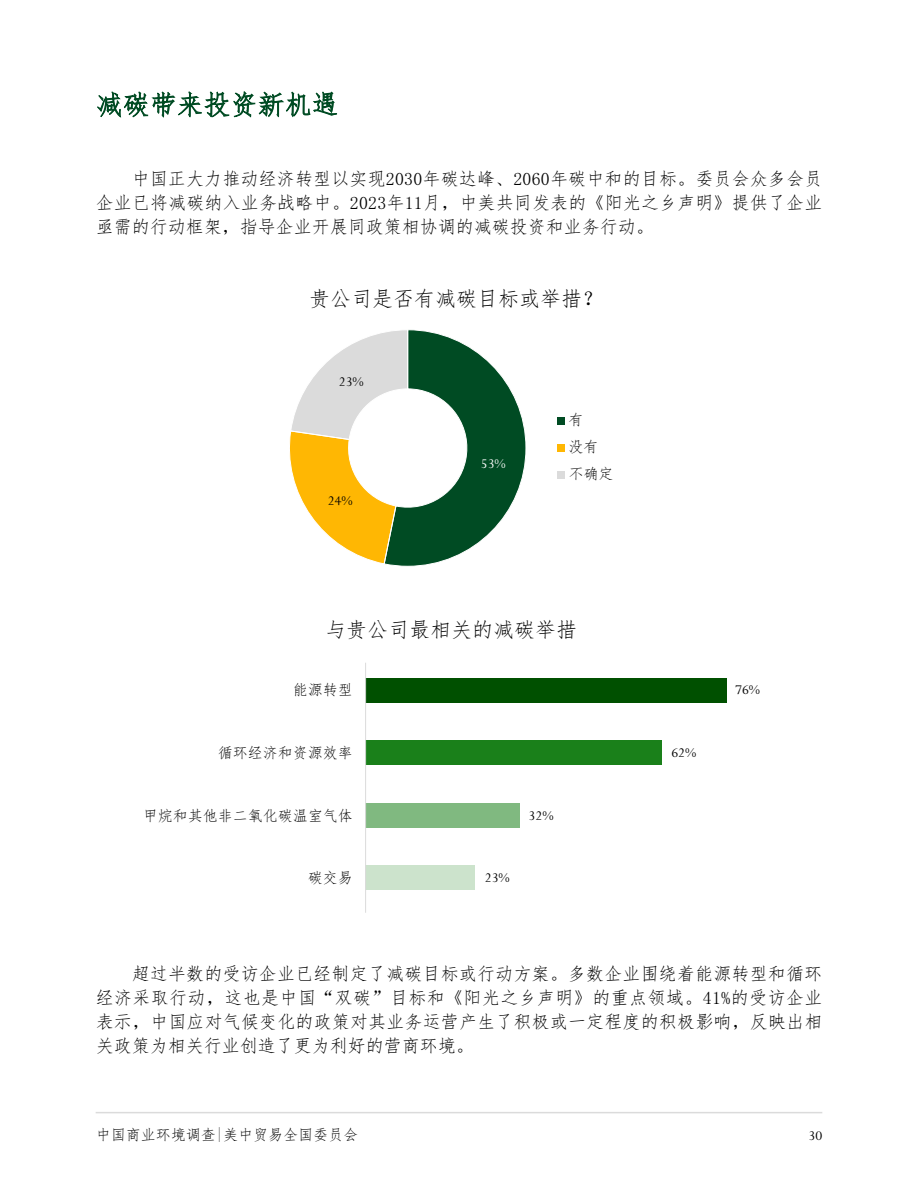
<style>
.page{position:relative;width:918px;height:1188px;background:#fff}
.page>*{position:absolute;margin:0;border:0;box-sizing:border-box;transform-origin:0 0}
.t1{font:21px "Fang Song";color:#000}
.t2{font:18px/24px "Fang Song";color:#000;text-align:justify}
.t3{font:15px/27px "Fang Song";color:#000}
.t4{font:15px "Perpetua";color:#000}
.t5{font:15px "Perpetua";color:#fff}
</style>
<div class="page">
<svg style="left:97px;top:91px;width:240px;height:27px"></svg>
<svg style="left:289px;top:329px;width:237px;height:238px"></svg>
<div style="left:557px;top:417px;width:8px;height:8px;background:#004b23"></div>
<div style="left:557px;top:444px;width:8px;height:8px;background:#ffb703"></div>
<div style="left:557px;top:471px;width:8px;height:8px;background:#dbdbdb"></div>
<div style="left:366px;top:678px;width:361px;height:25px;background:#005000"></div>
<div style="left:366px;top:740px;width:296px;height:25px;background:#1a801a"></div>
<div style="left:366px;top:803px;width:154px;height:25px;background:#80b980"></div>
<div style="left:366px;top:866px;width:109px;height:24px;background:#cce3cc"></div>
<hr style="left:365px;top:663px;width:1px;height:250px;background:#dbdbdb">
<hr style="left:96px;top:1112px;width:726px;height:1px;background:#dbdbdb">
<p class="t2" style="left:96px;top:167px;width:728px;text-indent:36px">中国正大力推动经济转型以实现2030年碳达峰、2060年碳中和的目标。委员会众多会员企业已将减碳纳入业务战略中。2023年11月，中美共同发表的《阳光之乡声明》提供了企业亟需的行动框架，指导企业开展同政策相协调的减碳投资和业务行动。</p>
<p class="t1" style="left:309px;top:287px;width:295px">贵公司是否有减碳目标或举措？</p>
<p class="t4" style="left:339px;top:374px;width:26px">23%</p>
<p class="t4" style="left:328px;top:492px;width:26px">24%</p>
<p class="t5" style="left:481px;top:456px;width:26px">53%</p>
<p class="t3" style="left:569px;top:406px;width:46px">有<br>没有不确定</p>
<p class="t1" style="left:325px;top:619px;width:253px">与贵公司最相关的减碳举措</p>
<p class="t3" style="left:293px;top:677px;width:61px">能源转型</p>
<p class="t4" style="left:735px;top:682px;width:26px">76%</p>
<p class="t3" style="left:218px;top:739px;width:136px">循环经济和资源效率</p>
<p class="t4" style="left:671px;top:745px;width:26px">62%</p>
<p class="t3" style="left:143px;top:802px;width:211px">甲烷和其他非二氧化碳温室气体</p>
<p class="t4" style="left:529px;top:808px;width:26px">32%</p>
<p class="t3" style="left:308px;top:865px;width:46px">碳交易</p>
<p class="t4" style="left:485px;top:870px;width:26px">23%</p>
<p class="t2" style="left:96px;top:962px;width:728px;text-indent:36px">超过半数的受访企业已经制定了减碳目标或行动方案。多数企业围绕着能源转型和循环经济采取行动，这也是中国“双碳”目标和《阳光之乡声明》的重点领域。41%的受访企业表示，中国应对气候变化的政策对其业务运营产生了积极或一定程度的积极影响，反映出相关政策为相关行业创造了更为利好的营商环境。</p>
<p class="t3" style="left:96px;top:1121px;width:264px">中国商业环境调查|美中贸易全国委员会</p>
<p class="t4" style="left:809px;top:1128px;width:15px">30</p>
</div>
